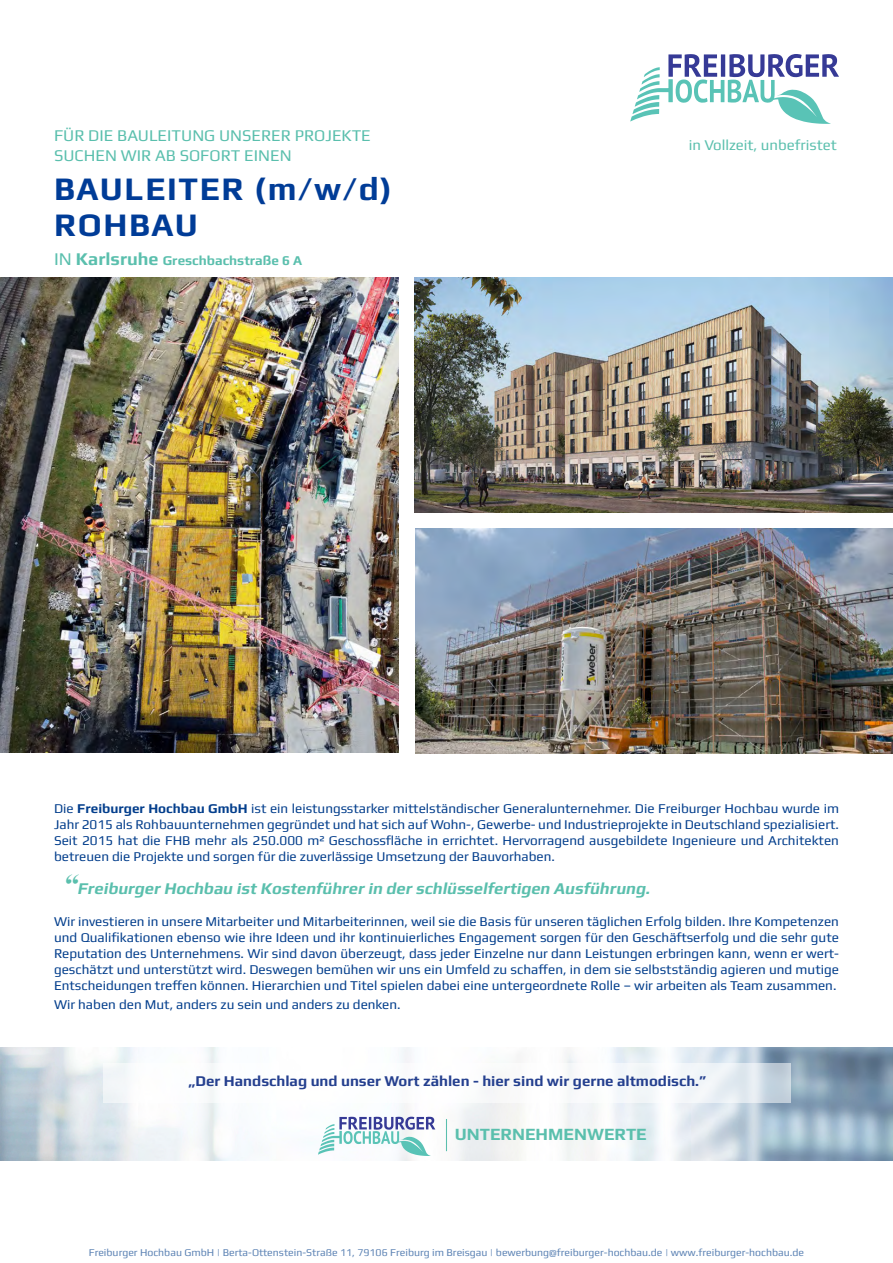
<style>
.page{position:relative;width:893px;height:1263px;background:#fff}
.page>*{position:absolute;margin:0;border:0;box-sizing:border-box;transform-origin:0 0}
.t1{font:700 33px/36px "Play";letter-spacing:.05em;color:#003c97}
.t2{font:700 17.25px "Play";color:#5abfad}
.t3{font:italic 700 16.5px "Play";color:#5abfad}
.t4{font:16.5px/19.8px "Play";color:#5abfad}
.t5{font:700 15px "Play";color:#25408f}
.t6{font:15px "Play";color:#5abfad}
.t7{font:13.5px/16.2px "Play";color:#033e8c;text-align:justify}
.t8{font:700 13.5px "Play";color:#5abfad}
.t9{font:10.5px "Play";color:#5e84b5}
.s1{font-weight:400;font-size:18px}
.s2{font-size:18px}
.s3{font-weight:700}
.s4{font-family:"Times New Roman";font-size:28.5px}
</style>
<div class="page">
<img style="left:0;top:278px;width:399px;height:475px">
<img style="left:415px;top:278px;width:478px;height:234px">
<img style="left:415px;top:528px;width:478px;height:225px">
<img style="left:0;top:1048px;width:893px;height:113px">
<svg style="left:318px;top:1117px;width:117px;height:39px"></svg>
<hr style="left:446px;top:1119px;width:1px;height:32px;background:#5abfad">
<div style="left:104px;top:1064px;width:687px;height:39px;background:#fff"></div>
<svg style="left:630px;top:54px;width:209px;height:70px"></svg>
<p class="t4" style="left:54px;top:125px;width:318px">FÜR DIE BAULEITUNG UNSERER PROJEKTE<br>SUCHEN WIR AB SOFORT EINEN</p>
<h1 class="t1" style="left:54px;top:171px;width:339px">BAULEITER (m/w/d)<br>ROHBAU</h1>
<p class="t8" style="left:54px;top:253px;width:250px"><span class="s1">IN</span> <span class="s2">Karlsruhe</span> Greschbachstraße 6 A</p>
<p class="t6" style="left:689px;top:136px;width:149px">in Vollzeit, unbefristet</p>
<p class="t7" style="left:54px;top:799px;width:786px">Die <span class="s3">Freiburger Hochbau GmbH</span> ist ein leistungsstarker mittelständischer Generalunternehmer. Die Freiburger Hochbau wurde im Jahr 2015 als Rohbauunternehmen gegründet und hat sich auf Wohn-, Gewerbe- und Industrieprojekte in Deutschland spezialisiert.<br>Seit 2015 hat die FHB mehr als 250.000 m² Geschossfläche in errichtet. Hervorragend ausgebildete Ingenieure und Architekten betreuen die Projekte und sorgen für die zuverlässige Umsetzung der Bauvorhaben.</p>
<p class="t3" style="left:63px;top:879px;width:591px"><span class="s4">“</span>Freiburger Hochbau ist Kostenführer in der schlüsselfertigen Ausführung.</p>
<p class="t7" style="left:54px;top:913px;width:786px">Wir investieren in unsere Mitarbeiter und Mitarbeiterinnen, weil sie die Basis für unseren täglichen Erfolg bilden. Ihre Kompetenzen und Qualifikationen ebenso wie ihre Ideen und ihr kontinuierliches Engagement sorgen für den Geschäftserfolg und die sehr gute Reputation des Unternehmens. Wir sind davon überzeugt, dass jeder Einzelne nur dann Leistungen erbringen kann, wenn er wert&shy;geschätzt und unterstützt wird. Deswegen bemühen wir uns ein Umfeld zu schaffen, in dem sie selbstständig agieren und mutige Entscheidungen treffen können. Hierarchien und Titel spielen dabei eine untergeordnete Rolle – wir arbeiten als Team zusammen.</p>
<p class="t7" style="left:54px;top:996px;width:348px">Wir haben den Mut, anders zu sein und anders zu denken.</p>
<p class="t5" style="left:188px;top:1072px;width:519px">„Der Handschlag und unser Wort zählen - hier sind wir gerne altmodisch.”</p>
<p class="t2" style="left:455px;top:1123px;width:193px">UNTERNEHMENWERTE</p>
<p class="t9" style="left:89px;top:1246px;width:717px">Freiburger Hochbau GmbH | Berta-Ottenstein-Straße 11, 79106 Freiburg im Breisgau | bewerbung@freiburger-hochbau.de | www.freiburger-hochbau.de</p>
</div>
